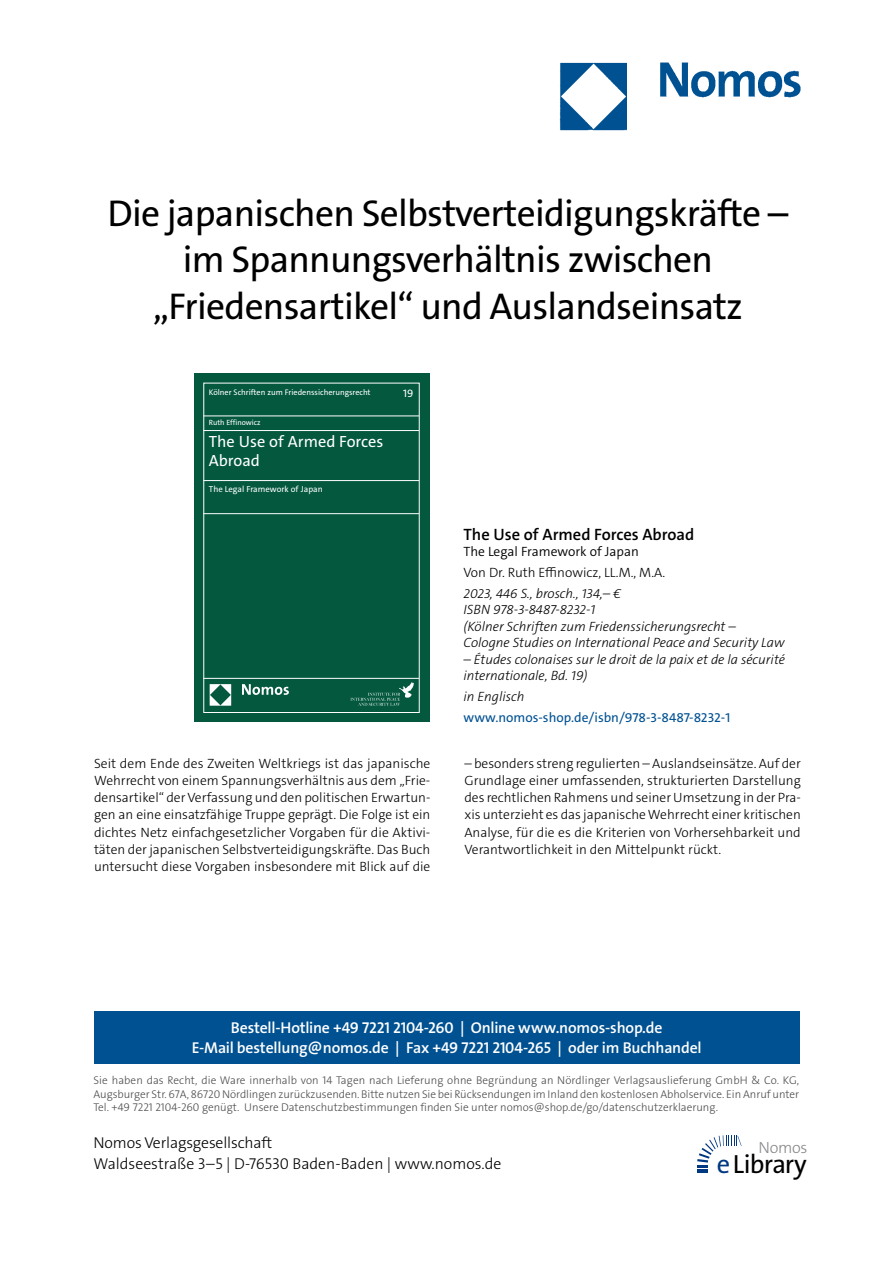
<style>
.page{position:relative;width:893px;height:1263px;background:#fff}
.page>*{position:absolute;margin:0;border:0;box-sizing:border-box;transform-origin:0 0}
.t1{font:37.5px/46.5px "The Sans Os F";letter-spacing:-.02em;color:#000;text-align:center}
.t2{font:26.4px "The Sans Os F";letter-spacing:-.03em;color:#000}
.t3{font:600 16.5px "The Sans C5";color:#000}
.t4{font:16.35px/18.5px "The Sans C5";color:#fff}
.t5{font:300 16.2px "The Sans Os F";letter-spacing:-.02em;color:#87888a}
.t6{font:600 15.75px/21px "The Sans Os F";letter-spacing:-.01em;color:#fff;text-align:center}
.t7{font:300 15.75px/21px "The Sans Os F";color:#000}
.t8{font:300 13.5px/17.2px "The Sans C5";color:#000;text-align:justify}
.t9{font:italic 300 13.5px/16.5px "The Sans C5";color:#000}
.t10{font:13.5px "The Sans C5";color:#005192}
.t11{font:300 13.5px "The Sans C5";color:#000}
.t12{font:300 11.25px/13.5px "The Sans Os F";color:#4b4b4d;text-align:justify}
.t13{font:10.8px "The Sans C5";color:#fff}
.t14{font:8.7px "The Sans C5";color:#fff}
.t15{font:8.1px "The Sans C5";color:#fff}
.t16{font:7.65px "The Sans C5";color:#fff}
.s1{color:#003882}
</style>
<div class="page">
<img style="left:559px;top:62px;width:242px;height:69px">
<div style="left:94px;top:1011px;width:705px;height:52px;background:#005192"></div>
<svg style="left:697px;top:1135px;width:45px;height:38px"></svg>
<div style="left:194px;top:373px;width:236px;height:348px;background:#03583e"></div>
<hr style="left:203px;top:416px;width:216px;height:1px;background:#fff">
<hr style="left:203px;top:480px;width:216px;height:1px;background:#fff">
<hr style="left:203px;top:513px;width:216px;height:1px;background:#fff">
<hr style="left:203px;top:678px;width:216px;height:1px;background:#fff">
<svg style="left:242px;top:684px;width:47px;height:11px"></svg>
<svg style="left:210px;top:684px;width:21px;height:22px"></svg>
<hr style="left:203px;top:430px;width:216px;height:1px;background:#fff">
<svg style="left:350px;top:682px;width:64px;height:24px"></svg>
<h1 class="t1" style="left:107px;top:194px;width:683px">Die japanischen Selbstverteidigungskräfte – im Spannungsverhältnis zwischen „Friedensartikel“ und Auslandseinsatz</h1>
<p class="t15" style="left:209px;top:387px;width:163px">Kölner Schriften zum Friedenssicherungsrecht</p>
<p class="t13" style="left:403px;top:386px;width:12px">19</p>
<p class="t16" style="left:209px;top:418px;width:53px">Ruth Effinowicz</p>
<p class="t4" style="left:209px;top:432px;width:176px">The Use of Armed Forces<br>Abroad</p>
<p class="t14" style="left:209px;top:483px;width:115px">The Legal Framework of Japan</p>
<p class="t3" style="left:463px;top:524px;width:232px">The Use of Armed Forces Abroad</p>
<p class="t11" style="left:463px;top:543px;width:177px">The Legal Framework of Japan</p>
<p class="t8" style="left:463px;top:564px;width:203px">Von Dr. Ruth Effinowicz, LL.M., M.A.</p>
<p class="t9" style="left:463px;top:585px;width:323px">2023, 446 S., brosch., 134,– €<br>ISBN 978-3-8487-8232-1<br>(Kölner Schriften zum Friedenssicherungsrecht – Cologne Studies on International Peace and Security Law</p>
<p class="t9" style="left:463px;top:651px;width:323px">– Études colonaises sur le droit de la paix et de la sécurité internationale, Bd. 19)</p>
<p class="t9" style="left:463px;top:688px;width:63px">in Englisch</p>
<p class="t10" style="left:463px;top:709px;width:268px">www.nomos-shop.de/isbn/978-3-8487-8232-1</p>
<p class="t8" style="left:94px;top:755px;width:338px">Seit dem Ende des Zweiten Weltkriegs ist das japanische Wehrrecht von einem Spannungsverhältnis aus dem „Frie&shy;densartikel“ der Verfassung und den politischen Erwartun&shy;gen an eine einsatzfähige Truppe geprägt. Die Folge ist ein dichtes Netz einfachgesetzlicher Vorgaben für die Aktivi&shy;täten der japanischen Selbstverteidigungskräfte. Das Buch untersucht diese Vorgaben insbesondere mit Blick auf die</p>
<p class="t8" style="left:464px;top:755px;width:338px">– besonders streng regulierten – Auslandseinsätze. Auf der Grundlage einer umfassenden, strukturierten Darstellung des rechtlichen Rahmens und seiner Umsetzung in der Pra&shy;xis unterzieht es das japanische Wehrrecht einer kritischen Analyse, für die es die Kriterien von Vorhersehbarkeit und Verantwortlichkeit in den Mittelpunkt rückt.</p>
<p class="t6" style="left:192px;top:1017px;width:511px">Bestell-Hotline +49 7221 2104-260 | Online www.nomos-shop.de<br>E-Mail bestellung@nomos.de | Fax +49 7221 2104-265 | oder im Buchhandel</p>
<p class="t12" style="left:94px;top:1074px;width:707px">Sie haben das Recht, die Ware innerhalb von 14 Tagen nach Lieferung ohne Begründung an Nördlinger Verlagsauslieferung GmbH &amp; Co. KG, Augsburger Str. 67A, 86720 Nördlingen zurückzusenden. Bitte nutzen Sie bei Rücksendungen im Inland den kostenlosen Abholservice. Ein Anruf unter Tel. +49 7221 2104-260 genügt. Unsere Datenschutzbestimmungen finden Sie unter nomos@shop.de/go/datenschutzerklaerung.</p>
<p class="t7" style="left:94px;top:1133px;width:409px">Nomos Verlagsgesellschaft<br>Waldseestraße 3–5 | D-76530 Baden-Baden | www.nomos.de</p>
<p class="t5" style="left:758px;top:1137px;width:51px">Nomos</p>
<h2 class="t2" style="left:717px;top:1153px;width:91px"><span class="s1">e</span>Library</h2>
</div>
